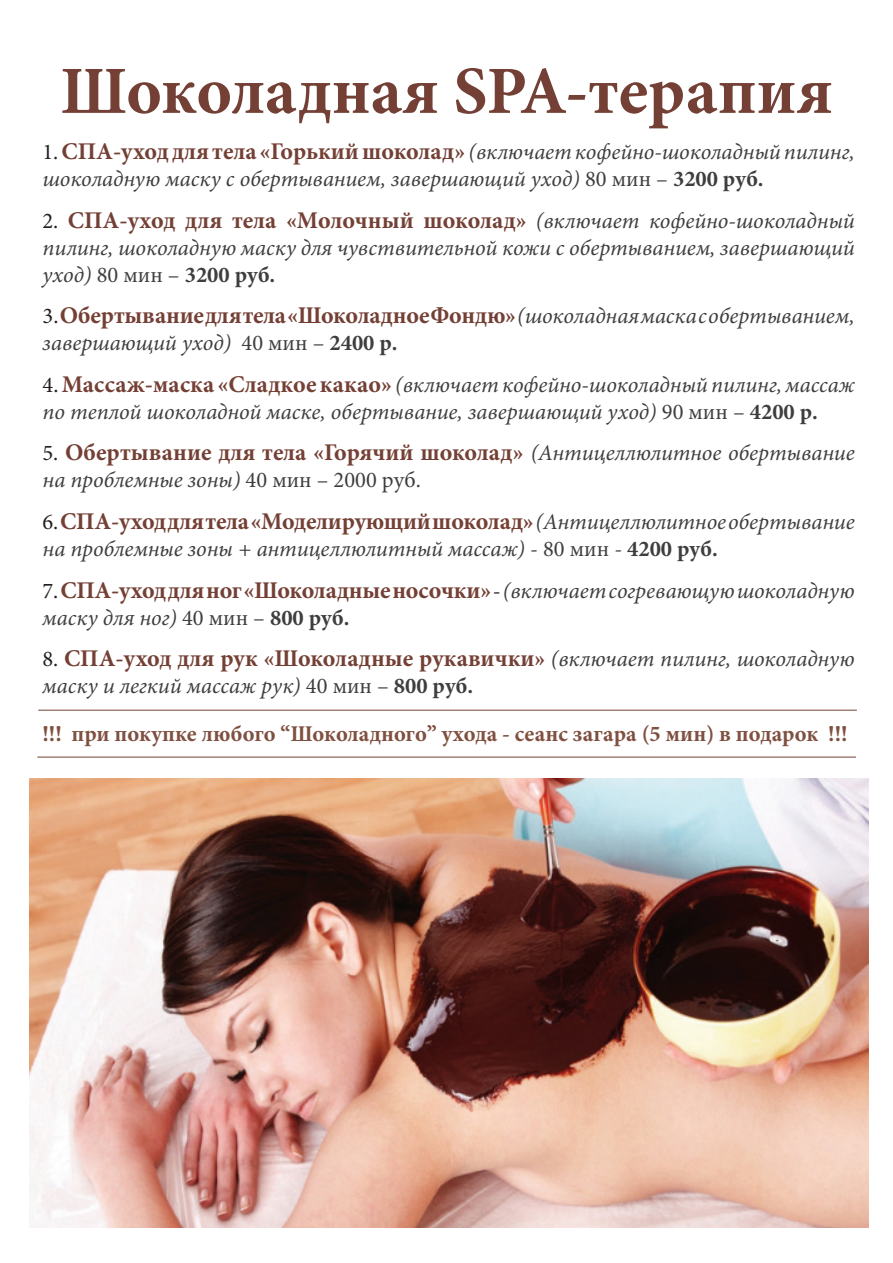
<style>
.page{position:relative;width:893px;height:1263px;background:#fff}
.page>*{position:absolute;margin:0;border:0;box-sizing:border-box;transform-origin:0 0}
.t1{font:700 67.5px "Minion Pro";letter-spacing:-.005em;color:#744035}
.t2{font:700 24px "Minion Pro";letter-spacing:-.01em;color:#744035}
.t3{font:italic 22.5px/27px "Minion Pro";color:#3e3e3f}
.t4{font:700 22.5px/48.3px "Minion Pro";color:#7f4f3f}
.s1{font-style:normal;color:#231f20}
.s2{font-weight:700;font-style:normal;font-size:24px;color:#744035}
.s3{font-style:normal}
.s4{font-weight:700;font-style:normal}
.s5{font-weight:400;font-size:22.5px;color:#231f20}
.s6{font-weight:400;font-style:italic;font-size:22.5px;color:#3e3e3f}
.s7{font-weight:400;font-style:italic;color:#3e3e3f}
.s8{font-weight:400;color:#3e3e3f}
.s9{color:#3e3e3f}
</style>
<div class="page">
<img style="left:30px;top:778px;width:839px;height:449px">
<hr style="left:38px;top:710px;width:819px;height:1px;background:#744035">
<hr style="left:37px;top:757px;width:819px;height:1px;background:#744035">
<h1 class="t1" style="left:60px;top:44px;width:774px">Шоколадная SPA-терапия</h1>
<p class="t3" style="left:43px;top:138px;width:814px"><span class="s1">1.</span> <span class="s2">СПА-уход для тела «Горький шоколад»</span> (включает кофейно-шоколадный пилинг, шоколадную маску с обертыванием, завершающий уход) <span class="s3">80 мин –</span> <span class="s4">3200 руб.</span></p>
<p class="t2" style="left:43px;top:203px;width:814px"><span class="s5">2.</span> СПА-уход для тела «Молочный шоколад» <span class="s6">(включает кофейно-шоколадный</span></p>
<p class="t3" style="left:43px;top:234px;width:814px">пилинг, шоколадную маску для чувствительной кожи с обертыванием, завершающий уход) <span class="s3">80 мин –</span> <span class="s4">3200 руб.</span></p>
<p class="t2" style="left:43px;top:299px;width:814px"><span class="s5">3.</span> Обертывание для тела «Шоколадное Фондю» <span class="s6">(шоколадная маска с обертыванием,</span></p>
<p class="t3" style="left:43px;top:330px;width:356px">завершающий уход) <span class="s3">40 мин –</span> <span class="s4">2400 р.</span></p>
<p class="t3" style="left:43px;top:371px;width:814px"><span class="s1">4.</span> <span class="s2">Массаж-маска «Сладкое какао»</span> (включает кофейно-шоколадный пилинг, массаж по теплой шоколадной маске, обертывание, завершающий уход) <span class="s3">90 мин –</span> <span class="s4">4200 р.</span></p>
<p class="t2" style="left:43px;top:436px;width:814px"><span class="s5">5.</span> Обертывание для тела «Горячий шоколад» <span class="s6">(Антицеллюлитное обертывание</span></p>
<p class="t3" style="left:43px;top:467px;width:380px">на проблемные зоны) <span class="s3">40 мин – 2000 руб.</span></p>
<p class="t2" style="left:43px;top:504px;width:814px"><span class="s5">6.</span> СПА-уход для тела «Моделирующий шоколад»<span class="s6">(Антицеллюлитное обертывание</span></p>
<p class="t3" style="left:43px;top:535px;width:677px">на проблемные зоны + антицеллюлитный массаж) <span class="s3">- 80 мин -</span> <span class="s4">4200 руб.</span></p>
<p class="t2" style="left:43px;top:573px;width:814px"><span class="s5">7.</span> СПА-уход для ног «Шоколадные носочки»<span class="s5">-</span> <span class="s6">(включает согревающую шоколадную</span></p>
<p class="t3" style="left:43px;top:604px;width:308px">маску для ног) <span class="s3">40 мин –</span> <span class="s4">800 руб.</span></p>
<p class="t2" style="left:43px;top:641px;width:814px"><span class="s5">8.</span> СПА-уход для рук «Шоколадные рукавички» <span class="s6">(включает пилинг, шоколадную</span></p>
<p class="t4" style="left:43px;top:661px;width:806px"><span class="s7">маску и легкий массаж рук)</span> <span class="s8">40 мин –</span> <span class="s9">800 руб.<br></span>!!! при покупке любого “Шоколадного” ухода - сеанс загара (5 мин) в подарок !!!</p>
</div>
